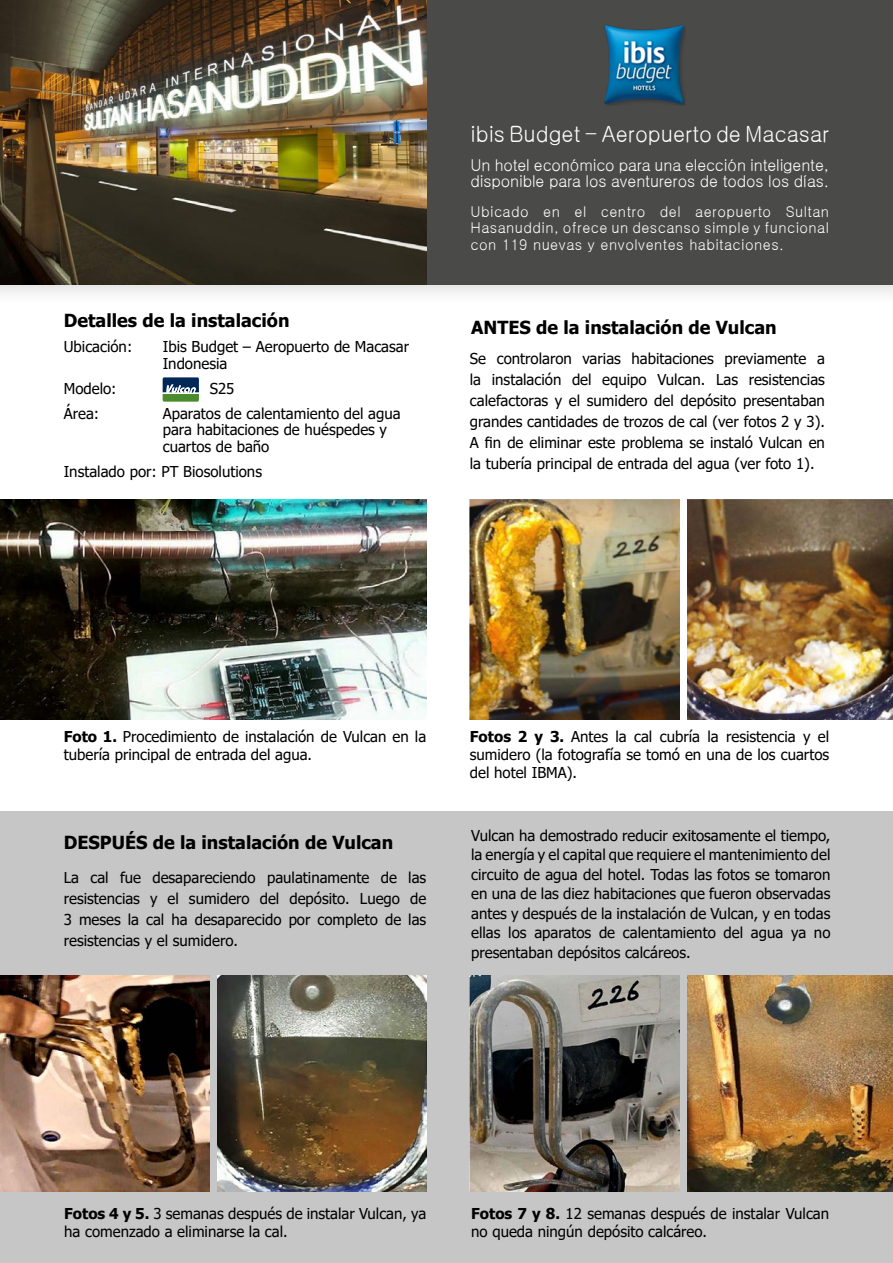
<style>
.page{position:relative;width:893px;height:1263px;background:#fff}
.page>*{position:absolute;margin:0;border:0;box-sizing:border-box;transform-origin:0 0}
.t1{font:22.5px "Gulim";color:#fff;scale:.95 1}
.t2{font:700 18px "Tahoma";color:#000}
.t3{font:16.5px/16.5px "Gulim";letter-spacing:-.01em;color:#fff;scale:.95 1}
.t4{font:15px/21px "Tahoma";color:#000}
.t5{font:15px/16.5px "Gulim";letter-spacing:.03em;color:#fff;text-align:justify;scale:.95 1}
.s1{font-weight:700}
</style>
<div class="page">
<img style="left:0;top:500px;width:426px;height:220px">
<div style="left:0;top:0;width:893px;height:307px;background:#000;opacity:.15"></div>
<div style="left:0;top:0;width:893px;height:284px;background:#4a4a49"></div>
<div style="left:0;top:811px;width:893px;height:452px;background:#c6c6c6"></div>
<svg style="left:163px;top:377px;width:36px;height:25px"></svg>
<img style="left:0;top:0;width:426px;height:284px">
<img style="left:604px;top:25px;width:81px;height:80px">
<img style="left:470px;top:499px;width:423px;height:221px">
<img style="left:0;top:975px;width:426px;height:216px">
<img style="left:470px;top:975px;width:423px;height:216px">
<div style="left:680px;top:492px;width:7px;height:231px;background:#fff"></div>
<div style="left:680px;top:968px;width:7px;height:231px;background:#c6c6c6"></div>
<div style="left:210px;top:968px;width:6px;height:231px;background:#c6c6c6"></div>
<p class="t2" style="left:64px;top:308px;width:227px">Detalles de la instalación</p>
<p class="t4" style="left:64px;top:337px;width:70px">Ubicación:</p>
<p class="t4" style="left:163px;top:339px;width:248px;line-height:16.5px">Ibis Budget – Aeropuerto de Macasar<br>Indonesia</p>
<p class="t4" style="left:64px;top:379px;width:54px">Modelo:</p>
<p class="t4" style="left:210px;top:379px;width:26px">S25</p>
<p class="t4" style="left:64px;top:404px;width:37px">Área:</p>
<p class="t4" style="left:163px;top:406px;width:239px;line-height:16.5px">Aparatos de calentamiento del agua para habitaciones de huéspedes y cuartos de baño</p>
<p class="t4" style="left:64px;top:462px;width:200px">Instalado por: PT Biosolutions</p>
<h1 class="t1" style="left:471px;top:122px;width:379px">ibis Budget - Aeropuerto de Macasar</h1>
<p class="t3" style="left:471px;top:157px;width:379px">Un hotel económico para una elección inteligente, disponible para los aventureros de todos los días.</p>
<p class="t5" style="left:471px;top:203px;width:379px">Ubicado en el centro del aeropuerto Sultan Hasanuddin, ofrece un descanso simple y funcional con 119 nuevas y envolventes habitaciones.</p>
<p class="t2" style="left:471px;top:315px;width:307px">ANTES de la instalación de Vulcan</p>
<p class="t4" style="left:470px;top:349px;width:357px;text-align:justify">Se controlaron varias habitaciones previamente a la instalación del equipo Vulcan. Las resistencias calefactoras y el sumidero del depósito presentaban grandes cantidades de trozos de cal (ver fotos 2 y 3).<br>A fin de eliminar este problema se instaló Vulcan en la tubería principal de entrada del agua (ver foto 1).</p>
<p class="t4" style="left:64px;top:728px;width:364px;line-height:18px"><span class="s1">Foto 1.</span> Procedimiento de instalación de Vulcan en la tubería principal de entrada del agua.</p>
<p class="t2" style="left:64px;top:830px;width:331px">DESPUÉS de la instalación de Vulcan</p>
<p class="t4" style="left:64px;top:868px;width:364px;text-align:justify">La cal fue desapareciendo paulatinamente de las resistencias y el sumidero del depósito. Luego de 3 meses la cal ha desaparecido por completo de las resistencias y el sumidero.</p>
<p class="t4" style="left:470px;top:728px;width:361px;line-height:18px;text-align:justify"><span class="s1">Fotos 2 y 3.</span> Antes la cal cubría la resistencia y el sumidero (la fotografía se tomó en una de los cuartos del hotel IBMA).</p>
<p class="t4" style="left:471px;top:826px;width:361px;line-height:19.5px;text-align:justify">Vulcan ha demostrado reducir exitosamente el tiempo, la energía y el capital que requiere el mantenimiento del circuito de agua del hotel. Todas las fotos se tomaron en una de las diez habitaciones que fueron observadas antes y después de la instalación de Vulcan, y en todas ellas los aparatos de calentamiento del agua ya no presentaban depósitos calcáreos.</p>
<p class="t4" style="left:64px;top:1205px;width:364px;line-height:18px"><span class="s1">Fotos 4 y 5.</span> 3 semanas después de instalar Vulcan, ya ha comenzado a eliminarse la cal.</p>
<p class="t4" style="left:471px;top:1205px;width:360px;line-height:18px"><span class="s1">Fotos 7 y 8.</span> 12 semanas después de instalar Vulcan no queda ningún depósito calcáreo.</p>
</div>
